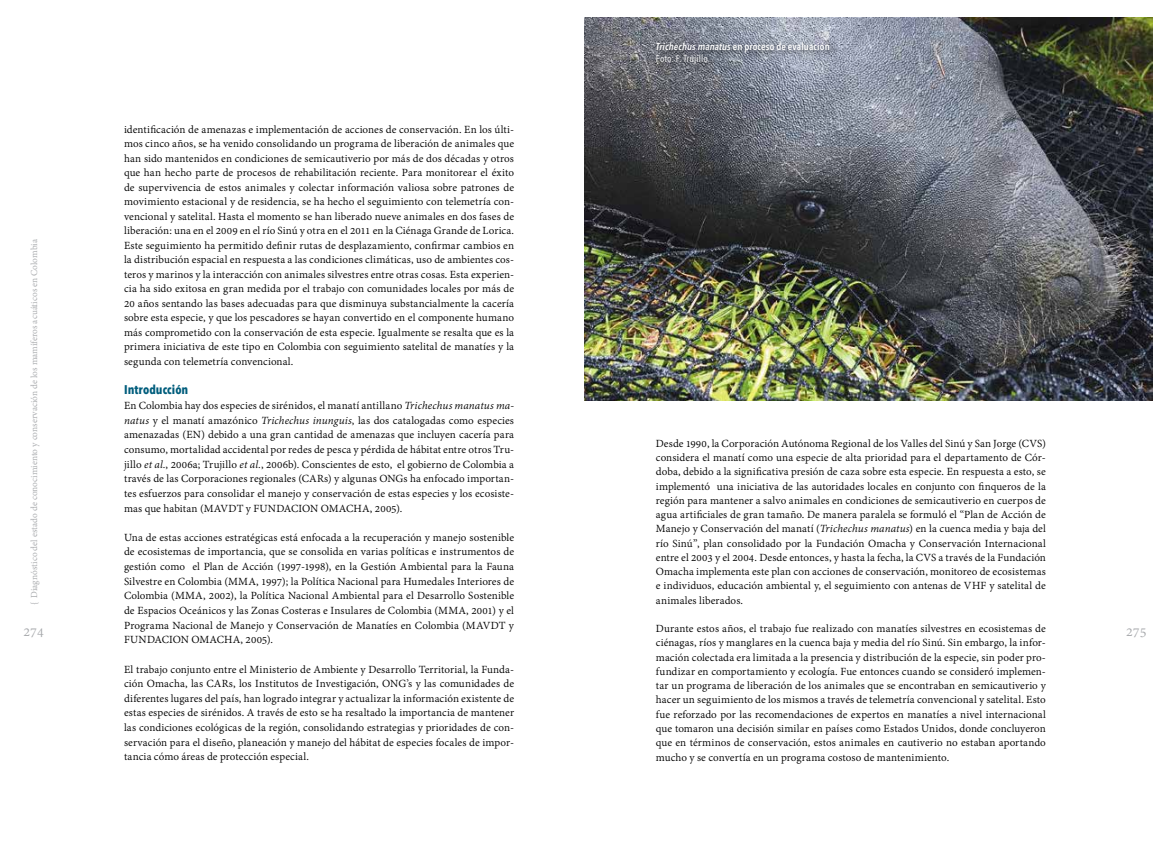
<style>
.page{position:relative;width:1170px;height:851px;background:#fff}
.page>*{position:absolute;margin:0;border:0;box-sizing:border-box;transform-origin:0 0}
.t1{font:15px "Adobe Devanagari";color:#a7a9ac}
.t2{font:700 condensed 12.5px "Avenir Next LT Pro";color:#005d7c}
.t3{font:11.88px/14.6px "Adobe Devanagari";letter-spacing:.005em;color:#000;text-align:justify}
.t4{font:10px "Adobe Devanagari";color:#a7a9ac}
.t5{font:600 condensed 10px/12px "Avenir Next LT Pro";letter-spacing:.015em;color:#fff}
.s1{font-style:italic}
.s2{font-weight:400}
</style>
<div class="page">
<img style="left:584px;top:18px;width:568px;height:383px">
<div style="left:652px;top:38px;width:186px;height:35px;background:#000;opacity:.75"></div>
<p class="t5" style="left:656px;top:40px;width:175px"><span class="s1">Trichechus manatus</span> en proceso de evaluación<br><span class="s2">Foto: F. Trujillo</span></p>
<p class="t3" style="left:124px;top:123px;width:391px">identificación de amenazas e implementación de acciones de conservación. En los últi&shy;mos cinco años, se ha venido consolidando un programa de liberación de animales que han sido mantenidos en condiciones de semicautiverio por más de dos décadas y otros que han hecho parte de procesos de rehabilitación reciente. Para monitorear el éxito de supervivencia de estos animales y colectar información valiosa sobre patrones de movimiento estacional y de residencia, se ha hecho el seguimiento con telemetría con&shy;vencional y satelital. Hasta el momento se han liberado nueve animales en dos fases de liberación: una en el 2009 en el río Sinú y otra en el 2011 en la Ciénaga Grande de Lorica.<br>Este seguimiento ha permitido definir rutas de desplazamiento, confirmar cambios en la distribución espacial en respuesta a las condiciones climáticas, uso de ambientes cos&shy;teros y marinos y la interacción con animales silvestres entre otras cosas. Esta experien&shy;cia ha sido exitosa en gran medida por el trabajo con comunidades locales por más de 20 años sentando las bases adecuadas para que disminuya substancialmente la cacería sobre esta especie, y que los pescadores se hayan convertido en el componente humano más comprometido con la conservación de esta especie. Igualmente se resalta que es la primera iniciativa de este tipo en Colombia con seguimiento satelital de manatíes y la segunda con telemetría convencional.</p>
<p class="t2" style="left:124px;top:382px;width:66px">Introducción</p>
<p class="t3" style="left:124px;top:399px;width:391px">En Colombia hay dos especies de sirénidos, el manatí antillano <span class="s1">Trichechus manatus ma&shy;natus</span> y el manatí amazónico <span class="s1">Trichechus inunguis</span>, las dos catalogadas como especies amenazadas (EN) debido a una gran cantidad de amenazas que incluyen cacería para consumo, mortalidad accidental por redes de pesca y pérdida de hábitat entre otros Tru&shy;jillo <span class="s1">et al.</span>, 2006a; Trujillo <span class="s1">et al.</span>, 2006b). Conscientes de esto, el gobierno de Colombia a través de las Corporaciones regionales (CARs) y algunas ONGs ha enfocado importan&shy;tes esfuerzos para consolidar el manejo y conservación de estas especies y los ecosiste&shy;mas que habitan (MAVDT y FUNDACION OMACHA, 2005).</p>
<p class="t3" style="left:124px;top:531px;width:391px">Una de estas acciones estratégicas está enfocada a la recuperación y manejo sostenible de ecosistemas de importancia, que se consolida en varias políticas e instrumentos de gestión como el Plan de Acción (1997-1998), en la Gestión Ambiental para la Fauna Silvestre en Colombia (MMA, 1997); la Política Nacional para Humedales Interiores de Colombia (MMA, 2002), la Política Nacional Ambiental para el Desarrollo Sostenible de Espacios Oceánicos y las Zonas Costeras e Insulares de Colombia (MMA, 2001) y el Programa Nacional de Manejo y Conservación de Manatíes en Colombia (MAVDT y FUNDACION OMACHA, 2005).</p>
<p class="t3" style="left:124px;top:662px;width:391px">El trabajo conjunto entre el Ministerio de Ambiente y Desarrollo Territorial, la Funda&shy;ción Omacha, las CARs, los Institutos de Investigación, ONG’s y las comunidades de diferentes lugares del país, han logrado integrar y actualizar la información existente de estas especies de sirénidos. A través de esto se ha resaltado la importancia de mantener las condiciones ecológicas de la región, consolidando estrategias y prioridades de con&shy;servación para el diseño, planeación y manejo del hábitat de especies focales de impor&shy;tancia cómo áreas de protección especial.</p>
<p class="t4" style="left:29px;top:605px;width:367px;rotate:-90deg">{ Diagnóstico del estado de conocimiento y conservación de los mamíferos acuáticos en Colombia</p>
<p class="t3" style="left:656px;top:437px;width:391px;line-height:14.2px">Desde 1990, la Corporación Autónoma Regional de los Valles del Sinú y San Jorge (CVS) considera el manatí como una especie de alta prioridad para el departamento de Cór&shy;doba, debido a la significativa presión de caza sobre esta especie. En respuesta a esto, se implementó una iniciativa de las autoridades locales en conjunto con finqueros de la región para mantener a salvo animales en condiciones de semicautiverio en cuerpos de agua artificiales de gran tamaño. De manera paralela se formuló el “Plan de Acción de Manejo y Conservación del manatí (<span class="s1">Trichechus manatus</span>) en la cuenca media y baja del río Sinú”, plan consolidado por la Fundación Omacha y Conservación Internacional entre el 2003 y el 2004. Desde entonces, y hasta la fecha, la CVS a través de la Fundación Omacha implementa este plan con acciones de conservación, monitoreo de ecosistemas e individuos, educación ambiental y, el seguimiento con antenas de VHF y satelital de animales liberados.</p>
<p class="t3" style="left:656px;top:622px;width:391px;line-height:14.2px">Durante estos años, el trabajo fue realizado con manatíes silvestres en ecosistemas de ciénagas, ríos y manglares en la cuenca baja y media del río Sinú. Sin embargo, la infor&shy;mación colectada era limitada a la presencia y distribución de la especie, sin poder pro&shy;fundizar en comportamiento y ecología. Fue entonces cuando se consideró implemen&shy;tar un programa de liberación de los animales que se encontraban en semicautiverio y hacer un seguimiento de los mismos a través de telemetría convencional y satelital. Esto fue reforzado por las recomendaciones de expertos en manatíes a nivel internacional que tomaron una decisión similar en países como Estados Unidos, donde concluyeron que en términos de conservación, estos animales en cautiverio no estaban aportando mucho y se convertía en un programa costoso de mantenimiento.</p>
<p class="t1" style="left:24px;top:623px;width:22px">274</p>
<p class="t1" style="left:1125px;top:623px;width:22px">275</p>
</div>
